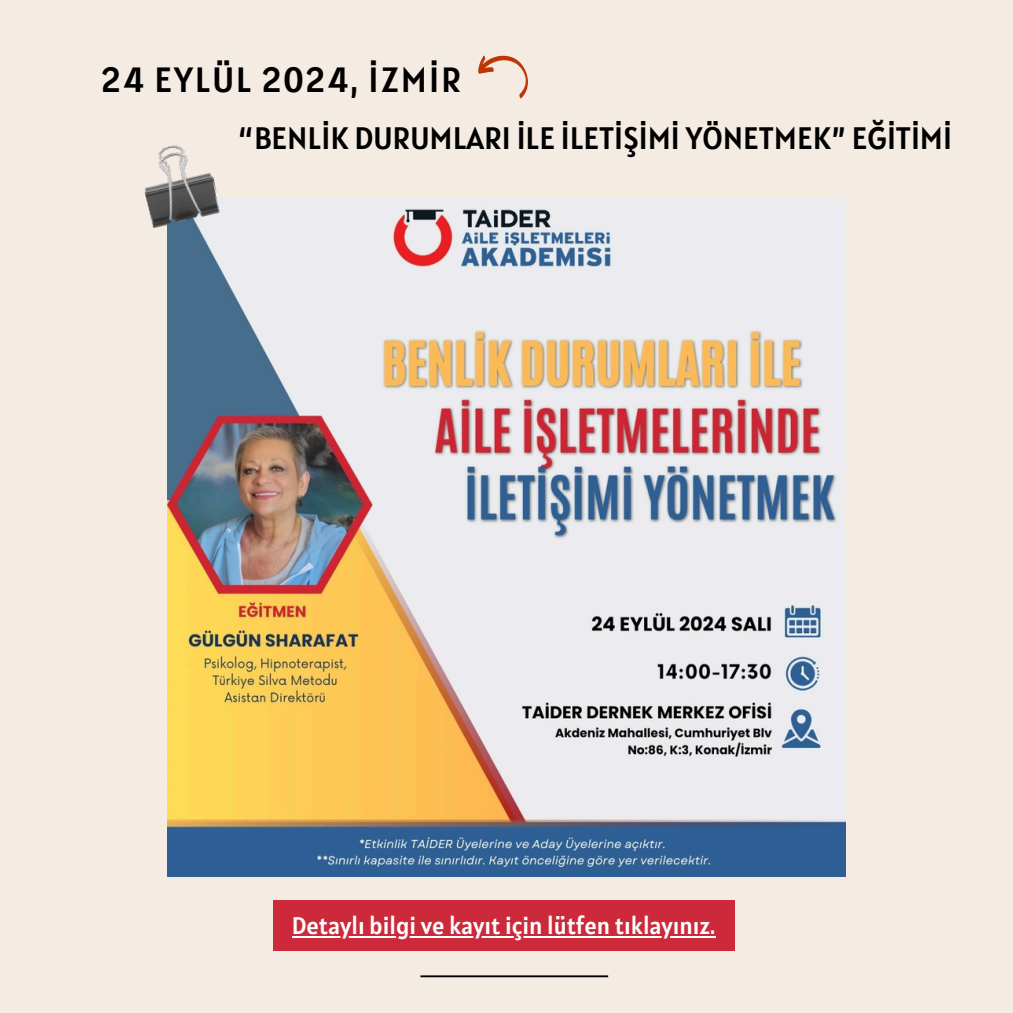
<style>
.page{position:relative;width:1013px;height:1013px;background:#fff}
.page>*{position:absolute;margin:0;border:0;box-sizing:border-box;transform-origin:0 0}
.t1{font:34.88px "Alatsi";letter-spacing:.055em;color:#000}
.t2{font:30.88px "Alatsi";color:#000}
.t3{font:24px "Alatsi";color:#fdfeff}
</style>
<div class="page">
<div style="left:0;top:0;width:1012px;height:1012px;background:#f4ece3"></div>
<hr style="left:420px;top:975px;width:188px;height:2px;background:#000">
<img style="left:167px;top:198px;width:678px;height:678px">
<img style="left:144px;top:145px;width:77px;height:83px">
<div style="left:273px;top:900px;width:461px;height:50px;background:#cc293a"></div>
<hr style="left:292px;top:935px;width:423px;height:2px;background:#fdfeff">
<svg style="left:478px;top:55px;width:50px;height:44px"></svg>
<p class="t1" style="left:101px;top:57px;width:361px">24 EYLÜL 2024, İZMİR</p>
<p class="t2" style="left:238px;top:118px;width:715px">“BENLİK DURUMLARI İLE İLETİŞİMİ YÖNETMEK” EĞİTİMİ</p>
<h2 class="t3" style="left:292px;top:909px;width:425px">Detaylı bilgi ve kayıt için lütfen tıklayınız.</h2>
</div>
